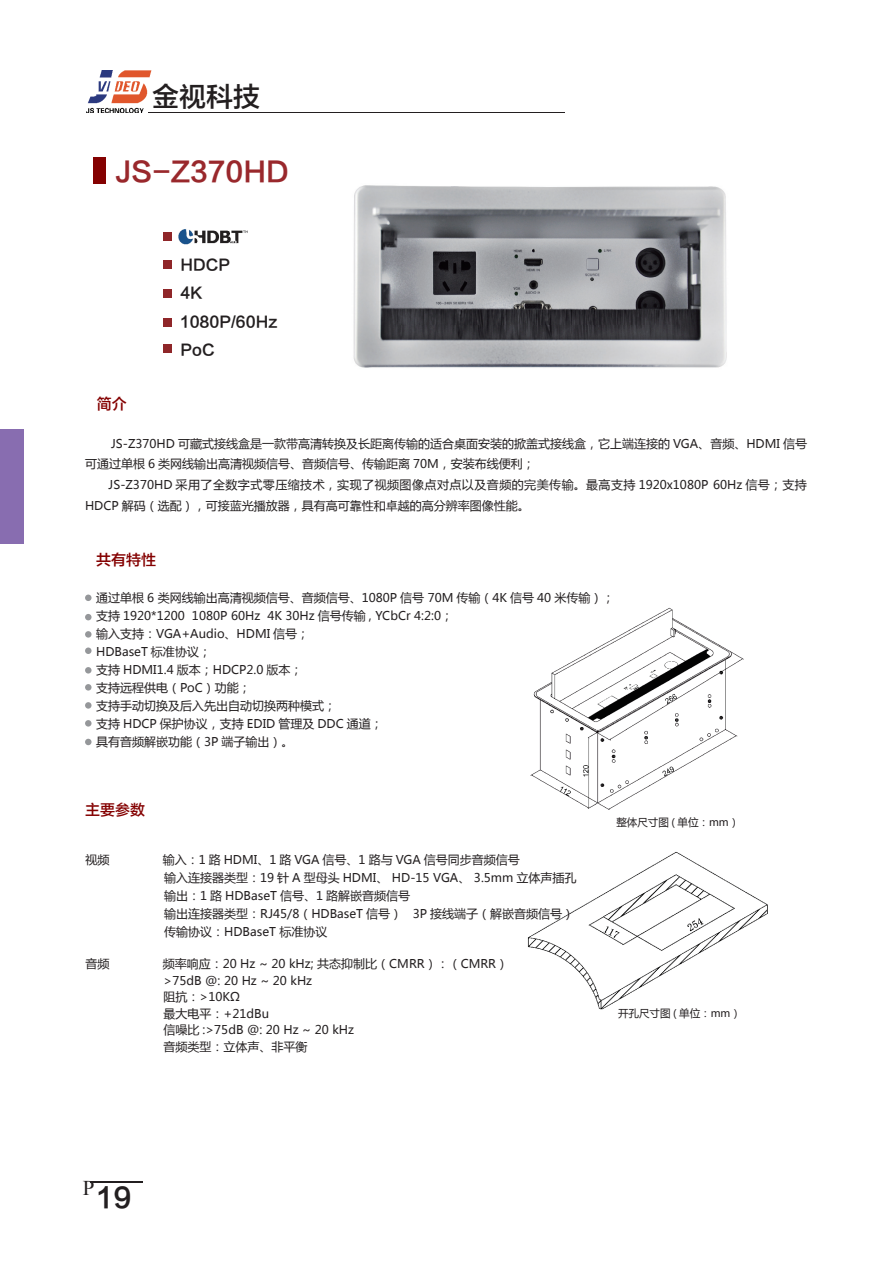
<style>
.page{position:relative;width:893px;height:1263px;background:#fff}
.page>*{position:absolute;margin:0;border:0;box-sizing:border-box;transform-origin:0 0}
.t1{font:27px "FZLTZHK GBK1 0";color:#99282c}
.t2{font:27px "FZLTZHK GBK1 0";color:#231f20}
.t3{font:15px/28.5px "FZLTZHK GBK1 0";color:#231f20}
.t4{font:15px "FZLTZHK GBK1 0";color:#840101}
.t5{font:12px/18px "Microsoft Ya Hei";color:#231f20}
.t6{font:10.5px "Microsoft Ya Hei";color:#231f20}
</style>
<div class="page">
<hr style="left:90px;top:1181px;width:53px;height:2px;background:#231f20">
<div style="left:93px;top:158px;width:13px;height:26px;background:#840101"></div>
<img style="left:86px;top:70px;width:66px;height:43px">
<hr style="left:149px;top:112px;width:416px;height:1px;background:#231f20">
<div style="left:163px;top:232px;width:9px;height:9px;background:#8f2629"></div>
<div style="left:163px;top:260px;width:9px;height:9px;background:#8f2629"></div>
<div style="left:163px;top:289px;width:9px;height:9px;background:#8f2629"></div>
<div style="left:163px;top:318px;width:9px;height:9px;background:#8f2629"></div>
<img style="left:178px;top:229px;width:70px;height:16px">
<div style="left:163px;top:344px;width:9px;height:9px;background:#8f2629"></div>
<img style="left:530px;top:607px;width:214px;height:203px">
<img style="left:527px;top:852px;width:241px;height:158px">
<img style="left:353px;top:185px;width:374px;height:183px">
<div style="left:85px;top:594px;width:7px;height:7px;background:#95979a;border-radius:50%"></div>
<div style="left:85px;top:614px;width:7px;height:6px;background:#95979a;border-radius:50%"></div>
<div style="left:85px;top:631px;width:7px;height:7px;background:#95979a;border-radius:50%"></div>
<div style="left:85px;top:647px;width:7px;height:7px;background:#95979a;border-radius:50%"></div>
<div style="left:85px;top:667px;width:7px;height:6px;background:#95979a;border-radius:50%"></div>
<div style="left:85px;top:684px;width:7px;height:6px;background:#95979a;border-radius:50%"></div>
<div style="left:85px;top:739px;width:7px;height:6px;background:#95979a;border-radius:50%"></div>
<div style="left:85px;top:702px;width:7px;height:7px;background:#95979a;border-radius:50%"></div>
<div style="left:85px;top:720px;width:7px;height:6px;background:#95979a;border-radius:50%"></div>
<div style="left:0;top:429px;width:24px;height:114px;background:#886db0"></div>
<h1 class="t2" style="left:152px;top:82px;width:109px">金视科技</h1>
<h1 class="t1" style="left:115px;top:157px;width:175px">JS-Z370HD</h1>
<p class="t4" style="left:97px;top:396px;width:31px">简介</p>
<p class="t3" style="left:181px;top:251px;width:98px">HDCP<br>4K<br>1080P/60Hz<br>PoC</p>
<p class="t5" style="left:85px;top:433px;width:723px;line-height:20.2px;text-indent:26px">JS-Z370HD 可藏式接线盒是一款带高清转换及长距离传输的适合桌面安装的掀盖式接线盒，它上端连接的 VGA、音频、HDMI 信号可通过单根 6 类网线输出高清视频信号、音频信号、传输距离 70M，安装布线便利；</p>
<p class="t5" style="left:85px;top:474px;width:723px;line-height:21px;text-indent:24px">JS-Z370HD 采用了全数字式零压缩技术，实现了视频图像点对点以及音频的完美传输。最高支持 1920x1080P 60Hz 信号；支持<br>HDCP 解码（选配），可接蓝光播放器，具有高可靠性和卓越的高分辨率图像性能。</p>
<p class="t4" style="left:96px;top:552px;width:61px">共有特性</p>
<p class="t5" style="left:96px;top:588px;width:520px">通过单根 6 类网线输出高清视频信号、音频信号、1080P 信号 70M 传输（4K 信号 40 米传输）；支持 1920*1200 1080P 60Hz 4K 30Hz 信号传输 , YCbCr 4:2:0；<br>输入支持：VGA+Audio、HDMI 信号；<br>HDBaseT 标准协议；<br>支持 HDMI1.4 版本；HDCP2.0 版本；<br>支持远程供电（PoC）功能；<br>支持手动切换及后入先出自动切换两种模式；<br>支持 HDCP 保护协议，支持 EDID 管理及 DDC 通道；<br>具有音频解嵌功能（3P 端子输出）。</p>
<p class="t4" style="left:85px;top:801px;width:61px">主要参数</p>
<p class="t5" style="left:85px;top:850px;width:25px">视频</p>
<p class="t5" style="left:163px;top:850px;width:415px">输入：1 路 HDMI、1 路 VGA 信号、1 路与 VGA 信号同步音频信号<br>输入连接器类型：19 针 A 型母头 HDMI、 HD-15 VGA、 3.5mm 立体声插孔输出：1 路 HDBaseT 信号、1 路解嵌音频信号<br>输出连接器类型：RJ45/8（HDBaseT 信号） 3P 接线端子（解嵌音频信号）传输协议：HDBaseT 标准协议</p>
<p class="t5" style="left:85px;top:954px;width:25px">音频</p>
<p class="t5" style="left:163px;top:955px;width:347px;line-height:16.5px">频率响应：20 Hz ~ 20 kHz; 共态抑制比（CMRR）：（CMRR）&gt;75dB @: 20 Hz ~ 20 kHz<br>阻抗：&gt;10KΩ<br>最大电平：+21dBu<br>信噪比 :&gt;75dB @: 20 Hz ~ 20 kHz<br>音频类型：立体声、非平衡</p>
<p class="t6" style="left:616px;top:815px;width:124px">整体尺寸图 ( 单位：mm）</p>
<p class="t6" style="left:618px;top:1006px;width:124px">开孔尺寸图 ( 单位：mm）</p>
<h1 class="t2" style="left:83px;top:1183px;width:50px"><sup>P</sup>19</h1>
</div>
